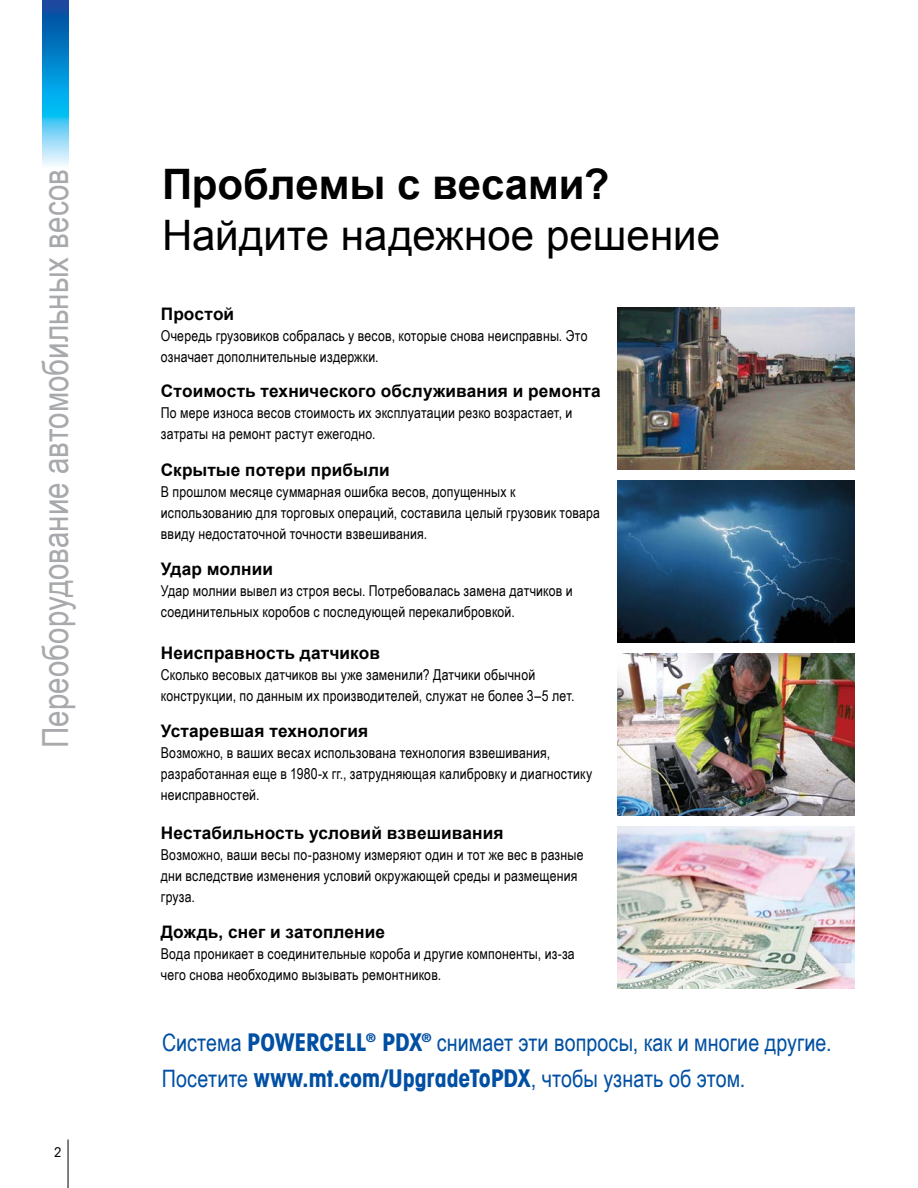
<style>
.page{position:relative;width:918px;height:1188px;background:#fff}
.page>*{position:absolute;margin:0;border:0;box-sizing:border-box;transform-origin:0 0}
.t1{font:42px "Arial";color:#000}
.t2{font:700 42px "Arial";letter-spacing:-.005em;color:#000}
.t3{font:36px "Arial Narrow";color:#a7a9ac}
.t4{font:24px/36px "Arial Narrow";letter-spacing:.005em;color:#004fa3}
.t5{font:700 17.25px "Arial";letter-spacing:.005em;color:#000}
.t6{font:15px/21px "Arial Narrow";letter-spacing:.015em;color:#000}
.t7{font:condensed 13.5px "Avant Garde Com";color:#000}
.s1{font-family:"Avant Garde";font-weight:700;font-stretch:condensed}
</style>
<div class="page">
<hr style="left:68px;top:1140px;width:1px;height:48px;background:#000">
<img style="left:42px;top:0;width:26px;height:166px">
<img style="left:617px;top:308px;width:237px;height:162px">
<img style="left:617px;top:481px;width:237px;height:162px">
<img style="left:617px;top:653px;width:237px;height:162px">
<img style="left:617px;top:826px;width:237px;height:162px">
<h2 class="t3" style="left:29px;top:748px;width:580px;rotate:-90deg">Переоборудование автомобильных весов</h2>
<h1 class="t2" style="left:162px;top:156px;width:449px">Проблемы с весами?</h1>
<h1 class="t1" style="left:162px;top:208px;width:560px">Найдите надежное решение</h1>
<p class="t5" style="left:161px;top:303px;width:75px">Простой</p>
<p class="t6" style="left:161px;top:325px;width:428px">Очередь грузовиков собралась у весов, которые снова неисправны. Это означает дополнительные издержки.</p>
<p class="t5" style="left:161px;top:380px;width:441px">Стоимость технического обслуживания и ремонта</p>
<p class="t6" style="left:161px;top:402px;width:413px">По мере износа весов стоимость их эксплуатации резко возрастает, и затраты на ремонт растут ежегодно.</p>
<p class="t5" style="left:161px;top:458px;width:230px">Скрытые потери прибыли</p>
<p class="t6" style="left:161px;top:480px;width:441px">В прошлом месяце суммарная ошибка весов, допущенных к использованию для торговых операций, составила целый грузовик товара ввиду недостаточной точности взвешивания.</p>
<p class="t5" style="left:161px;top:557px;width:114px">Удар молнии</p>
<p class="t6" style="left:161px;top:579px;width:413px">Удар молнии вывел из строя весы. Потребовалась замена датчиков и соединительных коробов с последующей перекалибровкой.</p>
<p class="t5" style="left:161px;top:641px;width:221px">Неисправность датчиков</p>
<p class="t6" style="left:161px;top:663px;width:415px">Сколько весовых датчиков вы уже заменили? Датчики обычной конструкции, по данным их производителей, служат не более 3–5 лет.</p>
<p class="t5" style="left:161px;top:720px;width:209px">Устаревшая технология</p>
<p class="t6" style="left:161px;top:742px;width:433px">Возможно, в ваших весах использована технология взвешивания, разработанная еще в 1980-х гг., затрудняющая калибровку и диагностику неисправностей.</p>
<p class="t5" style="left:161px;top:821px;width:344px">Нестабильность условий взвешивания</p>
<p class="t6" style="left:161px;top:844px;width:424px">Возможно, ваши весы по-разному измеряют один и тот же вес в разные дни вследствие изменения условий окружающей среды и размещения груза.</p>
<p class="t5" style="left:161px;top:921px;width:226px">Дождь, снег и затопление</p>
<p class="t6" style="left:161px;top:943px;width:415px">Вода проникает в соединительные короба и другие компоненты, из-за чего снова необходимо вызывать ремонтников.</p>
<p class="t7" style="left:54px;top:1143px;width:9px">2</p>
<h3 class="t4" style="left:162px;top:1024px;width:671px">Система <span class="s1">POWERCELL</span><sup>®</sup> <span class="s1">PDX</span><sup>®</sup> снимает эти вопросы, как и многие другие.<br>Посетите <span class="s1">www.mt.com/UpgradeToPDX</span>, чтобы узнать об этом.</h3>
</div>
